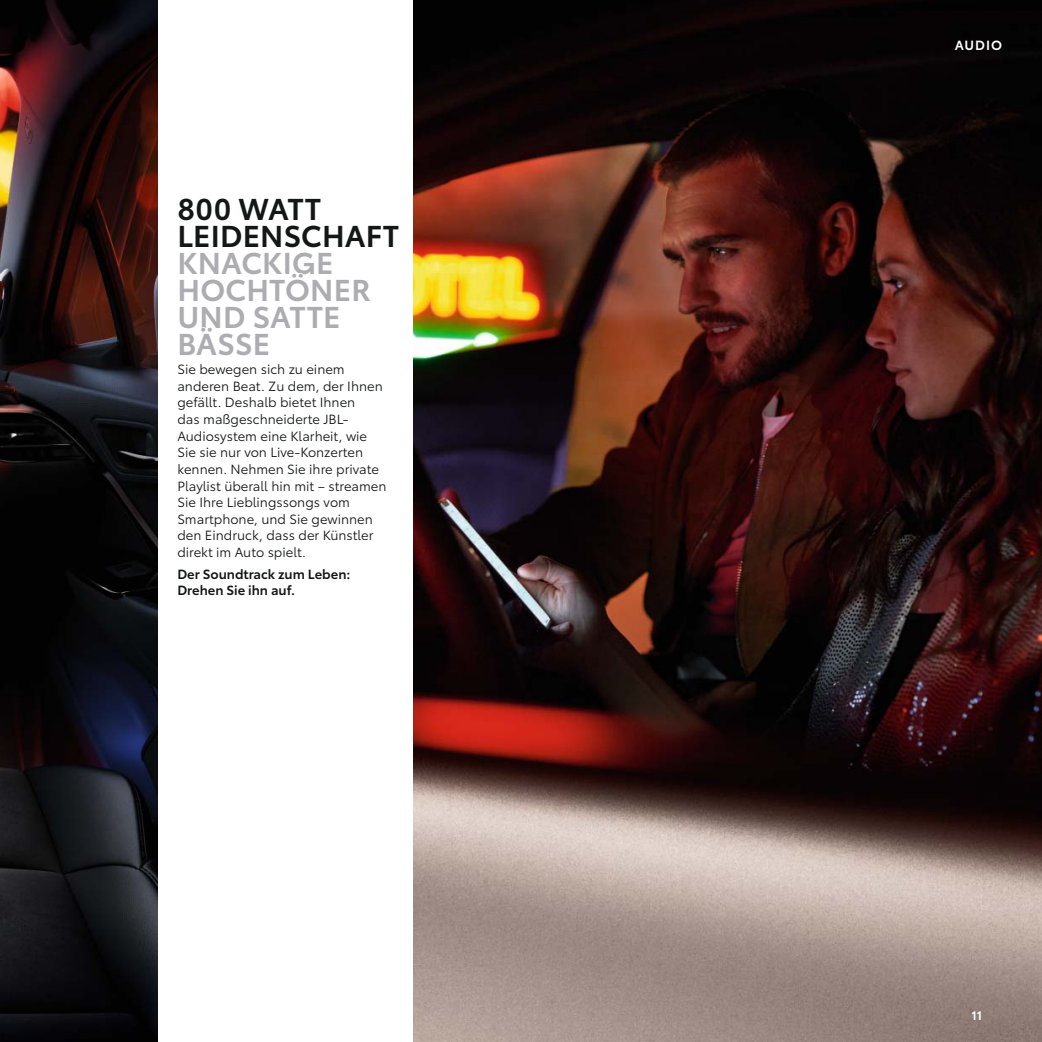
<style>
.page{position:relative;width:1042px;height:1042px;background:#fff}
.page>*{position:absolute;margin:0;border:0;box-sizing:border-box;transform-origin:0 0}
.t1{font:600 29.75px/27.1px "Toyota Type";letter-spacing:.01em;color:#adadb1}
.t2{font:600 29.75px/27.1px "Toyota Type";letter-spacing:.005em;color:#151616}
.t3{font:13.12px/16.6px "Toyota Type";color:#151616}
.t4{font:600 13.12px/16.6px "Toyota Type";color:#151616}
.t5{font:600 13.12px "Toyota Type";letter-spacing:.08em;color:#fff}
.t6{font:600 12.25px "Toyota Type";color:#fff}
.s1{color:#fff}
</style>
<div class="page">
<img style="left:0;top:0;width:158px;height:1041px">
<img style="left:413px;top:0;width:629px;height:1041px">
<h1 class="t2" style="left:177px;top:198px;width:223px">800 WATT<br>LEIDENSCHAFT</h1>
<h1 class="t1" style="left:177px;top:252px;width:195px">KNACKIGE<br>HOCHT<span class="s1">Ö</span>NER<br>UND SATTE<br>B<span class="s1">Ä</span>SSE</h1>
<p class="t3" style="left:177px;top:362px;width:211px">Sie bewegen sich zu einem anderen Beat. Zu dem, der Ihnen gefällt. Deshalb bietet Ihnen<br>das maßgeschneiderte JBL-<br>Audiosystem eine Klarheit, wie<br>Sie sie nur von Live-Konzerten kennen. Nehmen Sie ihre private<br>Playlist überall hin mit – streamen<br>Sie Ihre Lieblingssongs vom<br>Smartphone, und Sie gewinnen den Eindruck, dass der Künstler direkt im Auto spielt.</p>
<p class="t4" style="left:177px;top:567px;width:175px">Der Soundtrack zum Leben:<br>Drehen Sie ihn auf.</p>
<p class="t5" style="left:954px;top:40px;width:49px">AUDIO</p>
<p class="t6" style="left:971px;top:1010px;width:12px">11</p>
</div>
